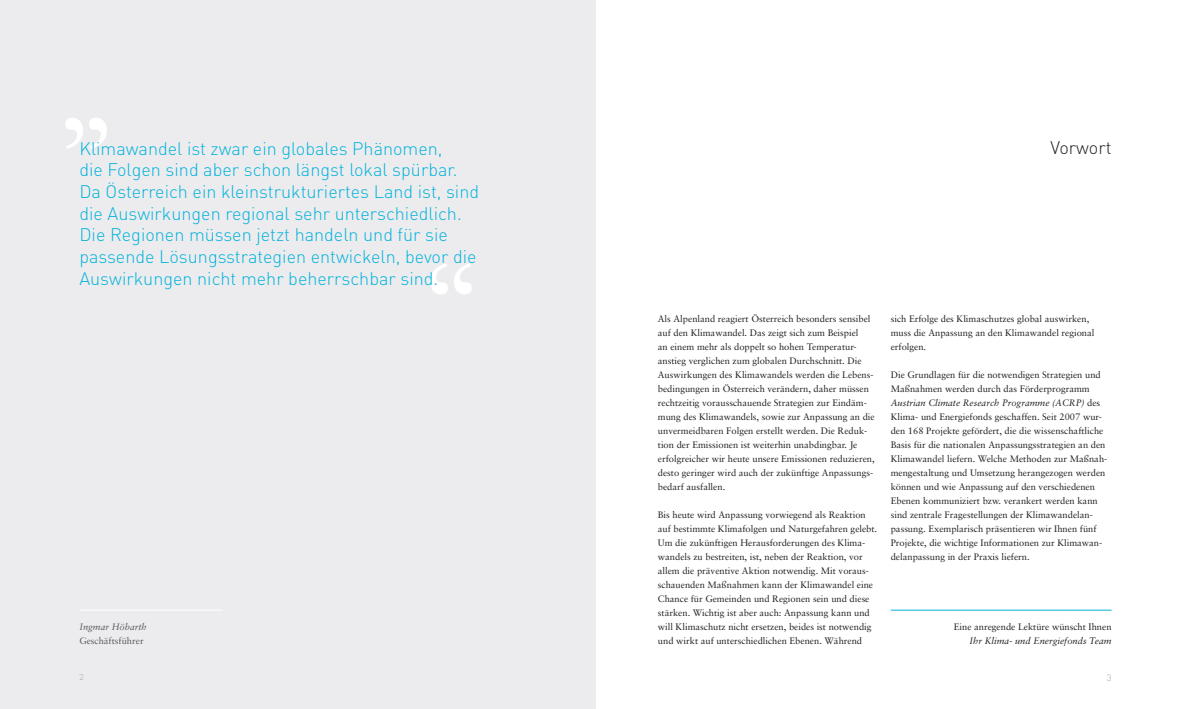
<style>
.page{position:relative;width:1191px;height:709px;background:#fff}
.page>*{position:absolute;margin:0;border:0;box-sizing:border-box;transform-origin:0 0}
.t1{font:18px/21.6px "DIN Light Alternate";color:#02b2db}
.t2{font:18px "DIN Light Alternate";color:#231f20}
.t3{font:9.4px/14px "Sabon";color:#231f20}
.t4{font:italic 9.4px "Sabon";color:#231f20}
.t5{font:9.4px "Sabon";color:#57585a}
.t6{font:italic 9.4px "Sabon";color:#57585a}
.t7{font:9.4px "DIN Light Alternate";color:#a8a9ad}
.s1{font-style:italic}
</style>
<div class="page">
<div style="left:0;top:0;width:595px;height:709px;background:#ececee"></div>
<svg style="left:430px;top:264px;width:42px;height:30px"></svg>
<svg style="left:65px;top:118px;width:42px;height:31px"></svg>
<hr style="left:79px;top:609px;width:144px;height:1px;background:#fff">
<hr style="left:890px;top:609px;width:221px;height:1px;background:#02b2db">
<p class="t1" style="left:79px;top:137px;width:401px">Klimawandel ist zwar ein globales Phänomen,<br>die Folgen sind aber schon längst lokal spürbar.<br>Da Österreich ein kleinstrukturiertes Land ist, sind die Auswirkungen regional sehr unterschiedlich.<br>Die Regionen müssen jetzt handeln und für sie passende Lösungsstrategien entwickeln, bevor die Auswirkungen nicht mehr beherrschbar sind.</p>
<h1 class="t2" style="left:1050px;top:136px;width:63px">Vorwort</h1>
<p class="t3" style="left:658px;top:312px;width:218px">Als Alpenland reagiert Österreich besonders sensibel auf den Klimawandel. Das zeigt sich zum Beispiel<br>an einem mehr als doppelt so hohen Temperatur&shy;anstieg verglichen zum globalen Durchschnitt. Die Auswirkungen des Klimawandels werden die Lebens&shy;bedingungen in Österreich verändern, daher müssen rechtzeitig vorausschauende Strategien zur Eindäm&shy;mung des Klimawandels, sowie zur Anpassung an die unvermeidbaren Folgen erstellt werden. Die Reduk&shy;tion der Emissionen ist weiterhin unabdingbar. Je erfolgreicher wir heute unsere Emissionen reduzieren, desto geringer wird auch der zukünftige Anpassungs&shy;bedarf ausfallen.</p>
<p class="t3" style="left:658px;top:508px;width:221px">Bis heute wird Anpassung vorwiegend als Reaktion auf bestimmte Klimafolgen und Naturgefahren gelebt.<br>Um die zukünftigen Herausforderungen des Klima&shy;wandels zu bestreiten, ist, neben der Reaktion, vor allem die präventive Aktion notwendig. Mit voraus&shy;schauenden Maßnahmen kann der Klimawandel eine Chance für Gemeinden und Regionen sein und diese stärken. Wichtig ist aber auch: Anpassung kann und will Klimaschutz nicht ersetzen, beides ist notwendig und wirkt auf unterschiedlichen Ebenen. Während</p>
<p class="t3" style="left:890px;top:312px;width:205px">sich Erfolge des Klimaschutzes global auswirken, muss die Anpassung an den Klimawandel regional erfolgen.</p>
<p class="t3" style="left:890px;top:368px;width:218px">Die Grundlagen für die notwendigen Strategien und Maßnahmen werden durch das Förderprogramm <span class="s1">Austrian Climate Research Programme (ACRP)</span> des Klima- und Energiefonds geschaffen. Seit 2007 wur&shy;den 168 Projekte gefördert, die die wissenschaftliche Basis für die nationalen Anpassungsstrategien an den Klimawandel liefern. Welche Methoden zur Maßnah&shy;mengestaltung und Umsetzung herangezogen werden können und wie Anpassung auf den verschiedenen Ebenen kommuniziert bzw. verankert werden kann sind zentrale Fragestellungen der Klimawandelan&shy;passung. Exemplarisch präsentieren wir Ihnen fünf Projekte, die wichtige Informationen zur Klimawan&shy;delanpassung in der Praxis liefern.</p>
<p class="t6" style="left:79px;top:621px;width:69px">Ingmar Höbarth</p>
<p class="t5" style="left:79px;top:635px;width:66px">Geschäftsführer</p>
<p class="t3" style="left:953px;top:620px;width:159px">Eine anregende Lektüre wünscht Ihnen</p>
<p class="t4" style="left:969px;top:635px;width:143px">Ihr Klima- und Energiefonds Team</p>
<p class="t7" style="left:79px;top:670px;width:6px">2</p>
<p class="t7" style="left:1106px;top:670px;width:6px">3</p>
</div>
